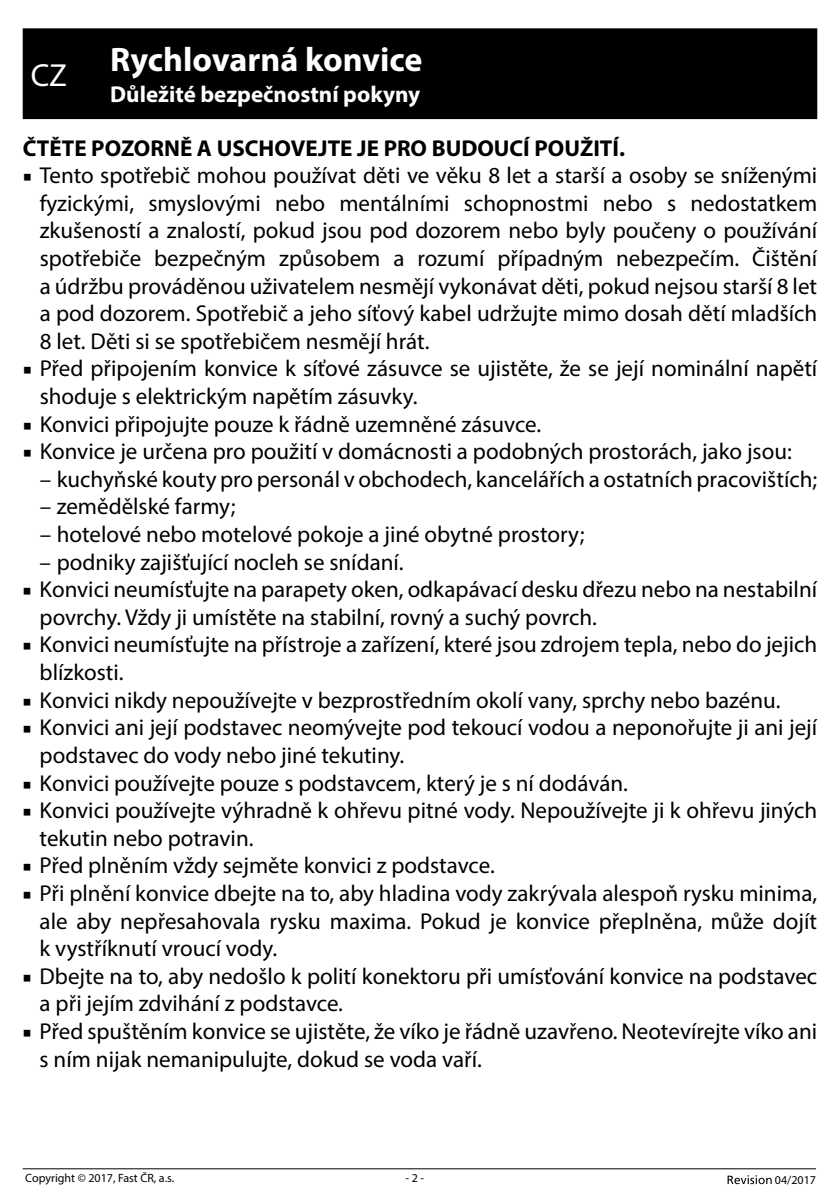
<style>
.page{position:relative;width:840px;height:1191px;background:#fff}
.page>*{position:absolute;margin:0;border:0;box-sizing:border-box;transform-origin:0 0}
.t1{font:700 34px "Myriad Pro";color:#fff}
.t2{font:32px "Myriad Pro";color:#fff}
.t3{font:23px/27.6px "Myriad Pro";color:#000}
.t4{font:700 23px "Myriad Pro";color:#000}
.t5{font:700 23px "Myriad Pro";color:#fff}
.t6{font:12px "Myriad Pro";color:#000}
.s1{font-family:"Minion Pro"}
</style>
<div class="page">
<svg style="left:727px;top:1175px;width:44px;height:9px"></svg>
<hr style="left:23px;top:1168px;width:792px;height:1px;background:#000">
<div style="left:23px;top:28px;width:793px;height:91px;background:#000"></div>
<h1 class="t1" style="left:110px;top:37px;width:313px">Rychlovarná konvice</h1>
<p class="t5" style="left:110px;top:79px;width:311px">Důležité bezpečnostní pokyny</p>
<p class="t4" style="left:23px;top:133px;width:603px">ČTĚTE POZORNĚ A USCHOVEJTE JE PRO BUDOUCÍ POUŽITÍ.</p>
<p class="t3" style="left:40px;top:161px;width:778px;text-align:justify;text-indent:-17px"><span class="s1">■</span> Tento spotřebič mohou používat děti ve věku 8 let a starší a osoby se sníženými fyzickými, smyslovými nebo mentálními schopnostmi nebo s nedostatkem zkušeností a znalostí, pokud jsou pod dozorem nebo byly poučeny o používání spotřebiče bezpečným způsobem a rozumí případným nebezpečím. Čištění a údržbu prováděnou uživatelem nesmějí vykonávat děti, pokud nejsou starší 8 let a pod dozorem. Spotřebič a jeho síťový kabel udržujte mimo dosah dětí mladších 8 let. Děti si se spotřebičem nesmějí hrát.</p>
<p class="t3" style="left:40px;top:354px;width:778px;text-indent:-17px"><span class="s1">■</span> Před připojením konvice k síťové zásuvce se ujistěte, že se její nominální napětí shoduje s elektrickým napětím zásuvky.</p>
<p class="t3" style="left:23px;top:410px;width:520px"><span class="s1">■</span> Konvici připojujte pouze k řádně uzemněné zásuvce.</p>
<p class="t3" style="left:23px;top:437px;width:770px"><span class="s1">■</span> Konvice je určena pro použití v domácnosti a podobných prostorách, jako jsou:</p>
<p class="t3" style="left:40px;top:465px;width:778px">– kuchyňské kouty pro personál v obchodech, kancelářích a ostatních pracovištích;</p>
<p class="t3" style="left:40px;top:492px;width:197px">– zemědělské farmy;</p>
<p class="t3" style="left:40px;top:520px;width:546px">– hotelové nebo motelové pokoje a jiné obytné prostory;</p>
<p class="t3" style="left:40px;top:548px;width:365px">– podniky zajišťující nocleh se snídaní.</p>
<p class="t3" style="left:40px;top:575px;width:778px;text-indent:-17px"><span class="s1">■</span> Konvici neumísťujte na parapety oken, odkapávací desku dřezu nebo na nestabilní povrchy. Vždy ji umístěte na stabilní, rovný a suchý povrch.</p>
<p class="t3" style="left:40px;top:630px;width:778px;text-indent:-17px"><span class="s1">■</span> Konvici neumísťujte na přístroje a zařízení, které jsou zdrojem tepla, nebo do jejich blízkosti.</p>
<p class="t3" style="left:23px;top:686px;width:759px"><span class="s1">■</span> Konvici nikdy nepoužívejte v bezprostředním okolí vany, sprchy nebo bazénu.</p>
<p class="t3" style="left:40px;top:713px;width:778px;text-indent:-17px"><span class="s1">■</span> Konvici ani její podstavec neomývejte pod tekoucí vodou a neponořujte ji ani její podstavec do vody nebo jiné tekutiny.</p>
<p class="t3" style="left:23px;top:768px;width:606px"><span class="s1">■</span> Konvici používejte pouze s podstavcem, který je s ní dodáván.</p>
<p class="t3" style="left:40px;top:796px;width:778px;text-indent:-17px"><span class="s1">■</span> Konvici používejte výhradně k ohřevu pitné vody. Nepoužívejte ji k ohřevu jiných tekutin nebo potravin.</p>
<p class="t3" style="left:23px;top:851px;width:473px"><span class="s1">■</span> Před plněním vždy sejměte konvici z podstavce.</p>
<p class="t3" style="left:40px;top:879px;width:778px;text-align:justify;text-indent:-17px"><span class="s1">■</span> Při plnění konvice dbejte na to, aby hladina vody zakrývala alespoň rysku minima, ale aby nepřesahovala rysku maxima. Pokud je konvice přeplněna, může dojít k vystříknutí vroucí vody.</p>
<p class="t3" style="left:40px;top:962px;width:778px;text-indent:-17px"><span class="s1">■</span> Dbejte na to, aby nedošlo k polití konektoru při umísťování konvice na podstavec a při jejím zdvihání z podstavce.</p>
<p class="t3" style="left:40px;top:1017px;width:778px;text-indent:-17px"><span class="s1">■</span> Před spuštěním konvice se ujistěte, že víko je řádně uzavřeno. Neotevírejte víko ani s ním nijak nemanipulujte, dokud se voda vaří.</p>
<h2 class="t2" style="left:31px;top:55px;width:38px">CZ</h2>
<p class="t6" style="left:25px;top:1170px;width:150px">Copyright © 2017, Fast ČR, a.s.</p>
<p class="t6" style="left:405px;top:1170px;width:20px">- 2 -</p>
<p class="t6" style="left:774px;top:1172px;width:43px">04/2017</p>
</div>
